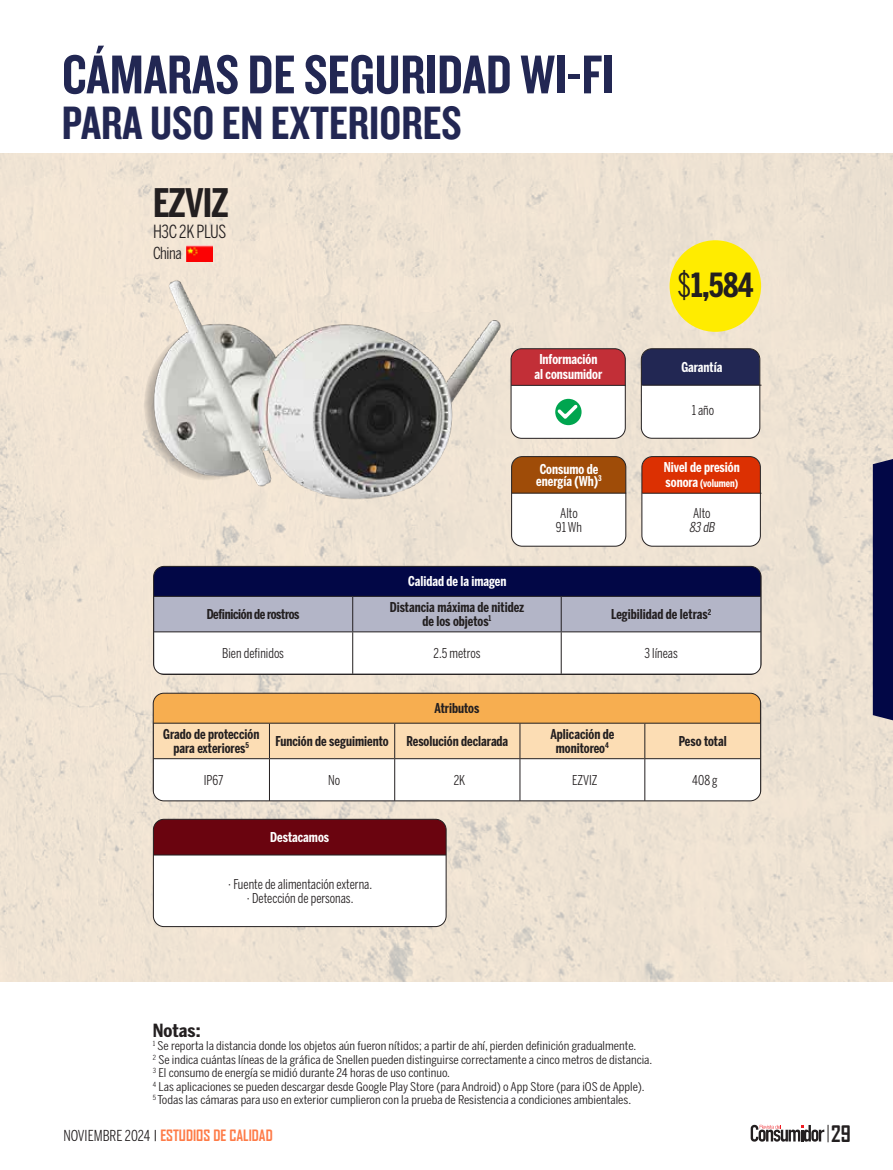
<style>
.page{position:relative;width:893px;height:1170px;background:#fff}
.page>*{position:absolute;margin:0;border:0;box-sizing:border-box;transform-origin:0 0}
.t1{font:56.7px "Knockout HTF49 Liteweight";color:#222753}
.t2{font:48.6px "Knockout HTF49 Liteweight";color:#222753}
.t3{font:700 39px "Benton Sans Comp";letter-spacing:-.02em;color:#231f20}
.t4{font:700 33px "Benton Sans Comp";color:#231f20}
.t5{font:700 21.75px "Agency FB";color:#231f20}
.t6{font:18px "Benton Sans Comp";letter-spacing:-.02em;color:#231f20}
.t7{font:700 18px "Benton Sans Comp";color:#231f20;scale:1.15 1}
.t8{font:16.5px "Benton Sans Comp";letter-spacing:-.025em;color:#231f20}
.t9{font:700 15px "Agency FB";color:#fe7b47}
.t10{font:700 13.5px/13.5px "Benton Sans Comp";color:#231f20;text-align:center}
.t11{font:13.5px/13.5px "Benton Sans Comp";color:#231f20;text-align:center}
.t12{font:700 13.5px/15px "Benton Sans Comp";color:#fff;text-align:center}
.t13{font:700 13.5px "Benton Sans Comp";letter-spacing:-.025em;color:#231f20}
.t14{font:italic 13.5px "Benton Sans Comp";color:#231f20}
.t15{font:12px/13.5px "Benton Sans Comp";color:#231f20;scale:1.15 1}
.t16{font:700 10.5px "Benton Sans Comp";color:#fff}
.s1{font-weight:400}
.s2{font-size:13.5px}
.s3{font-family:"Benton Sans Comp";font-weight:400;color:#231f20}
</style>
<div class="page">
<svg style="left:751px;top:1124px;width:78px;height:18px"></svg>
<img style="left:0;top:153px;width:893px;height:828px">
<img style="left:186px;top:245px;width:27px;height:16px">
<div style="left:154px;top:566px;width:607px;height:108px;background:#fff;border-radius:11px"></div>
<div style="left:154px;top:566px;width:607px;height:30px;background:#020746"></div>
<div style="left:155px;top:597px;width:604px;height:34px;background:#b3b5c7"></div>
<hr style="left:760px;top:566px;width:1px;height:30px;background:#231f20">
<hr style="left:154px;top:596px;width:199px;height:1px;background:#231f20">
<hr style="left:353px;top:596px;width:208px;height:1px;background:#231f20">
<hr style="left:352px;top:596px;width:1px;height:35px;background:#231f20">
<hr style="left:561px;top:596px;width:200px;height:1px;background:#231f20">
<hr style="left:561px;top:596px;width:1px;height:35px;background:#231f20">
<hr style="left:761px;top:596px;width:1px;height:35px;background:#231f20">
<hr style="left:154px;top:631px;width:199px;height:1px;background:#231f20">
<hr style="left:154px;top:632px;width:1px;height:41px;background:#231f20">
<hr style="left:353px;top:631px;width:208px;height:1px;background:#231f20">
<hr style="left:352px;top:632px;width:1px;height:41px;background:#231f20">
<hr style="left:561px;top:631px;width:200px;height:1px;background:#231f20">
<hr style="left:561px;top:632px;width:1px;height:41px;background:#231f20">
<hr style="left:761px;top:632px;width:1px;height:41px;background:#231f20">
<hr style="left:154px;top:673px;width:199px;height:1px;background:#231f20">
<hr style="left:561px;top:673px;width:200px;height:1px;background:#231f20">
<div style="left:153px;top:566px;width:608px;height:108px;border:1px solid #231f20;border-radius:11px"></div>
<div style="left:670px;top:240px;width:91px;height:92px;background:#ffec00;border-radius:50%"></div>
<div style="left:511px;top:349px;width:114px;height:89px;background:#fff;border-radius:11px"></div>
<div style="left:511px;top:349px;width:114px;height:36px;background:#c22f37"></div>
<div style="left:511px;top:348px;width:115px;height:90px;border:1px solid #231f20;border-radius:11px"></div>
<div style="left:512px;top:456px;width:114px;height:90px;background:#fff;border-radius:11px"></div>
<div style="left:512px;top:456px;width:114px;height:37px;background:#9f4c08"></div>
<div style="left:511px;top:456px;width:115px;height:90px;border:1px solid #231f20;border-radius:11px"></div>
<hr style="left:511px;top:385px;width:115px;height:1px;background:#231f20">
<svg style="left:555px;top:399px;width:27px;height:26px"></svg>
<hr style="left:512px;top:493px;width:114px;height:1px;background:#231f20">
<div style="left:641px;top:349px;width:119px;height:89px;background:#fff;border-radius:11px"></div>
<div style="left:641px;top:349px;width:119px;height:36px;background:#222753"></div>
<div style="left:641px;top:348px;width:119px;height:90px;border:1px solid #231f20;border-radius:11px"></div>
<div style="left:642px;top:456px;width:118px;height:90px;background:#fff;border-radius:11px"></div>
<div style="left:642px;top:456px;width:118px;height:37px;background:#dc3002"></div>
<div style="left:641px;top:456px;width:120px;height:90px;border:1px solid #231f20;border-radius:11px"></div>
<hr style="left:642px;top:385px;width:119px;height:1px;background:#231f20">
<hr style="left:642px;top:493px;width:119px;height:1px;background:#231f20">
<div style="left:153px;top:819px;width:293px;height:107px;background:#fff;border-radius:11px"></div>
<div style="left:153px;top:819px;width:293px;height:36px;background:#6a040f"></div>
<hr style="left:153px;top:854px;width:293px;height:1px;background:#231f20">
<div style="left:153px;top:818px;width:293px;height:108px;border:1px solid #231f20;border-radius:11px"></div>
<img style="left:144px;top:273px;width:365px;height:242px">
<div style="left:153px;top:693px;width:608px;height:107px;background:#fff;border-radius:11px"></div>
<svg style="left:153px;top:693px;width:608px;height:65px;background:#f7c585"></svg>
<hr style="left:153px;top:722px;width:116px;height:1px;background:#231f20">
<hr style="left:269px;top:722px;width:126px;height:1px;background:#231f20">
<hr style="left:269px;top:723px;width:1px;height:35px;background:#231f20">
<hr style="left:395px;top:722px;width:125px;height:1px;background:#231f20">
<hr style="left:394px;top:723px;width:1px;height:35px;background:#231f20">
<hr style="left:520px;top:722px;width:125px;height:1px;background:#231f20">
<hr style="left:520px;top:723px;width:1px;height:35px;background:#231f20">
<hr style="left:645px;top:722px;width:116px;height:1px;background:#231f20">
<hr style="left:644px;top:723px;width:1px;height:35px;background:#231f20">
<hr style="left:153px;top:758px;width:116px;height:1px;background:#231f20">
<hr style="left:153px;top:759px;width:1px;height:41px;background:#231f20">
<hr style="left:269px;top:758px;width:126px;height:1px;background:#231f20">
<hr style="left:269px;top:759px;width:1px;height:41px;background:#231f20">
<hr style="left:395px;top:758px;width:125px;height:1px;background:#231f20">
<hr style="left:394px;top:759px;width:1px;height:41px;background:#231f20">
<hr style="left:520px;top:758px;width:125px;height:1px;background:#231f20">
<hr style="left:520px;top:759px;width:1px;height:41px;background:#231f20">
<hr style="left:645px;top:758px;width:116px;height:1px;background:#231f20">
<hr style="left:644px;top:759px;width:1px;height:41px;background:#231f20">
<hr style="left:760px;top:759px;width:1px;height:41px;background:#231f20">
<div style="left:153px;top:692px;width:608px;height:109px;border:1px solid #231f20;border-radius:11px"></div>
<div style="left:873px;top:459px;width:20px;height:261px;background:#020746"></div>
<h1 class="t1" style="left:62px;top:46px;width:554px">CÁMARAS DE SEGURIDAD WI-FI</h1>
<h2 class="t2" style="left:62px;top:98px;width:401px">PARA USO EN EXTERIORES</h2>
<h3 class="t3" style="left:153px;top:180px;width:77px">EZVIZ</h3>
<h3 class="t6" style="left:153px;top:221px;width:75px">H3C 2K PLUS</h3>
<h3 class="t8" style="left:153px;top:244px;width:30px">China</h3>
<p class="t12" style="left:534px;top:352px;width:69px">Información al consumidor</p>
<p class="t12" style="left:408px;top:573px;width:100px">Calidad de la imagen</p>
<p class="t12" style="left:536px;top:462px;width:67px;line-height:12px;text-align:left">Consumo de energía (Wh)<sup>3</sup></p>
<p class="t11" style="left:556px;top:506px;width:28px">Alto<br>91 Wh</p>
<h3 class="t4" style="left:677px;top:266px;width:78px"><span class="s1">$</span>1,584</h3>
<p class="t12" style="left:681px;top:359px;width:43px">Garantía</p>
<p class="t11" style="left:692px;top:403px;width:24px">1 año</p>
<p class="t12" style="left:664px;top:459px;width:77px">Nivel de presión</p>
<p class="t16" style="left:666px;top:477px;width:74px"><span class="s2">sonora</span> (volumen)</p>
<p class="t11" style="left:693px;top:506px;width:19px">Alto</p>
<p class="t14" style="left:689px;top:519px;width:30px">83 dB</p>
<p class="t13" style="left:207px;top:606px;width:94px">Definición de rostros</p>
<p class="t10" style="left:390px;top:600px;width:136px">Distancia máxima de nitidez de los objetos<sup>1</sup></p>
<p class="t10" style="left:611px;top:607px;width:102px">Legibilidad de letras<sup>2</sup></p>
<p class="t11" style="left:222px;top:646px;width:63px">Bien definidos</p>
<p class="t11" style="left:433px;top:646px;width:48px">2.5 metros</p>
<p class="t11" style="left:644px;top:646px;width:35px">3 líneas</p>
<p class="t10" style="left:434px;top:701px;width:46px">Atributos</p>
<p class="t10" style="left:163px;top:727px;width:98px">Grado de protección para exteriores<sup>5</sup></p>
<p class="t10" style="left:276px;top:734px;width:114px">Función de seguimiento</p>
<p class="t10" style="left:406px;top:734px;width:103px">Resolución declarada</p>
<p class="t10" style="left:550px;top:727px;width:65px">Aplicación de monitoreo<sup>4</sup></p>
<p class="t10" style="left:679px;top:734px;width:49px">Peso total</p>
<p class="t11" style="left:204px;top:773px;width:21px">IP67</p>
<p class="t11" style="left:328px;top:773px;width:14px">No</p>
<p class="t11" style="left:454px;top:773px;width:13px">2K</p>
<p class="t11" style="left:572px;top:773px;width:27px">EZVIZ</p>
<p class="t11" style="left:692px;top:773px;width:27px">408 g</p>
<p class="t12" style="left:270px;top:829px;width:60px">Destacamos</p>
<p class="t11" style="left:228px;top:877px;width:146px">· Fuente de alimentación externa. · Detección de personas.</p>
<h3 class="t7" style="left:153px;top:1019px;width:43px">Notas:</h3>
<p class="t15" style="left:153px;top:1038px;width:436px"><sup>1</sup> Se reporta la distancia donde los objetos aún fueron nítidos; a partir de ahí, pierden definición gradualmente.<br><sup>2</sup> Se indica cuántas líneas de la gráfica de Snellen pueden distinguirse correctamente a cinco metros de distancia.<br><sup>3</sup> El consumo de energía se midió durante 24 horas de uso continuo.<br><sup>4</sup> Las aplicaciones se pueden descargar desde Google Play Store (para Android) o App Store (para iOS de Apple).<br><sup>5</sup> Todas las cámaras para uso en exterior cumplieron con la prueba de Resistencia a condiciones ambientales.</p>
<p class="t9" style="left:63px;top:1126px;width:211px"><span class="s3">NOVIEMBRE 2024</span> ESTUDIOS DE CALIDAD</p>
<h3 class="t5" style="left:831px;top:1119px;width:21px">29</h3>
</div>
